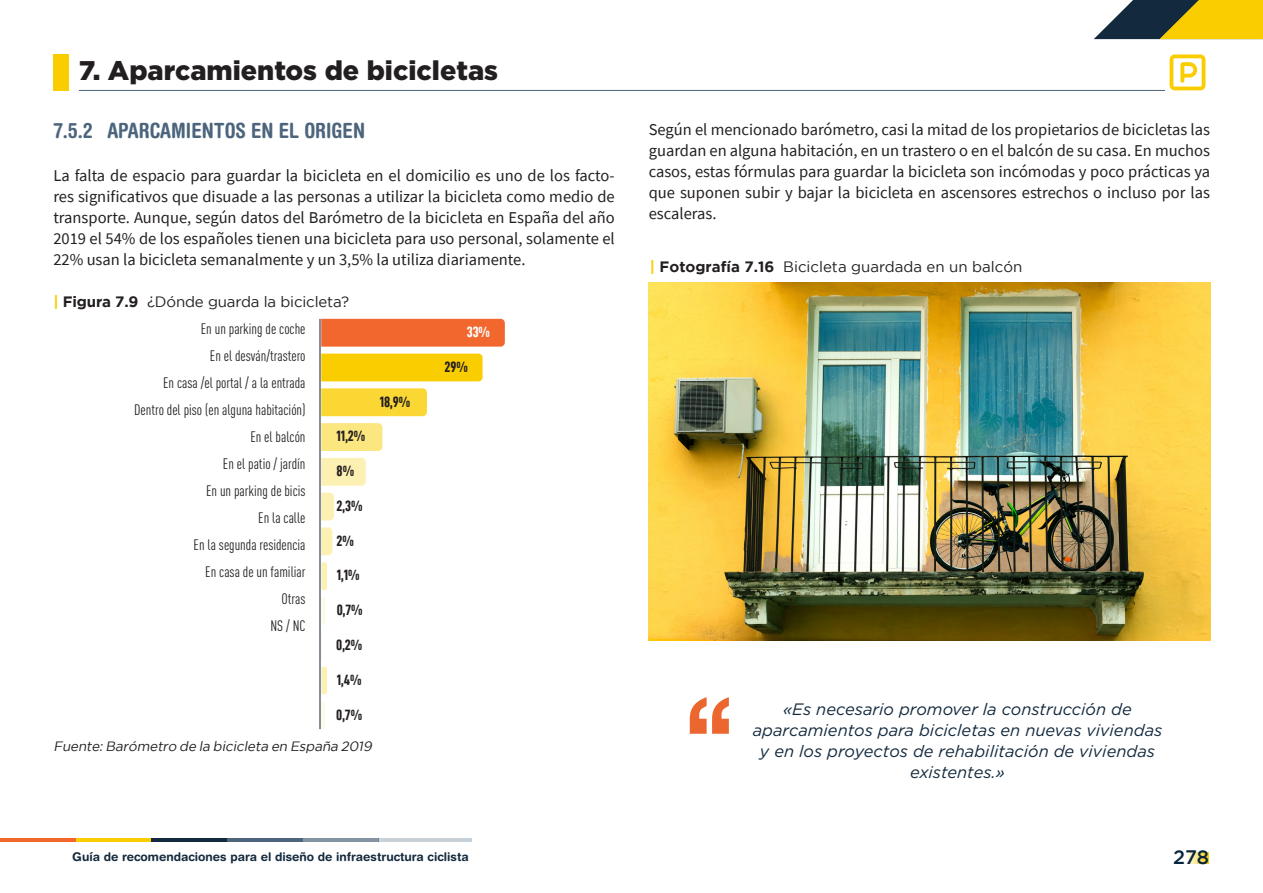
<style>
.page{position:relative;width:1263px;height:893px;background:#fff}
.page>*{position:absolute;margin:0;border:0;box-sizing:border-box;transform-origin:0 0}
.t1{font:900 27px "Gotham";color:#231f20}
.t2{font:700 condensed 21px "Helvetica Rounded LT Std";color:#4c657d}
.t3{font:500 19.5px "Gotham";color:#07253c}
.t4{font:16.5px/21px "Source Sans Pro";color:#231f20;text-align:justify}
.t5{font:italic 16.5px/21px "Gotham";color:#12293d;text-align:center}
.t6{font:15px "DIN Cond";color:#231f20}
.t7{font:15px "Gotham";color:#231f20}
.t8{font:15px "D DIN Condensed Bold";color:#231f20}
.t9{font:15px "D DIN Condensed Bold";color:#fff}
.t10{font:italic 13.5px "Gotham";color:#231f20}
.t11{font:700 12px "Helvetica Rounded LT Std";color:#13293d}
.s1{font-weight:700;color:#facd01}
.s2{font-weight:700}
</style>
<div class="page">
<svg style="left:1094px;top:0;width:169px;height:39px;background:#a09235"></svg>
<svg style="left:1187px;top:853px;width:22px;height:11px"></svg>
<hr style="left:0;top:839px;width:76px;height:3px;background:#f2672e">
<hr style="left:76px;top:839px;width:75px;height:3px;background:#facd01">
<hr style="left:151px;top:839px;width:76px;height:3px;background:#13293d">
<hr style="left:227px;top:839px;width:76px;height:3px;background:#4c657d">
<hr style="left:303px;top:839px;width:76px;height:3px;background:#4c657d">
<hr style="left:378px;top:839px;width:94px;height:3px;background:#4c657d">
<div style="left:321px;top:319px;width:184px;height:28px;background:#f2672e"></div>
<div style="left:321px;top:354px;width:162px;height:27px;background:#facd01"></div>
<div style="left:321px;top:388px;width:106px;height:28px;background:#fbd733"></div>
<div style="left:321px;top:423px;width:61px;height:28px;background:#fce680"></div>
<svg style="left:321px;top:458px;width:45px;height:28px"></svg>
<svg style="left:321px;top:493px;width:13px;height:27px"></svg>
<svg style="left:321px;top:527px;width:11px;height:28px"></svg>
<svg style="left:321px;top:562px;width:6px;height:28px"></svg>
<svg style="left:321px;top:666px;width:6px;height:28px"></svg>
<svg style="left:321px;top:597px;width:4px;height:28px"></svg>
<svg style="left:321px;top:701px;width:4px;height:28px"></svg>
<svg style="left:321px;top:632px;width:1px;height:28px"></svg>
<hr style="left:319px;top:319px;width:2px;height:410px;background:#13293d">
<img style="left:649px;top:283px;width:561px;height:357px">
<svg style="left:689px;top:697px;width:40px;height:37px"></svg>
<svg style="left:1169px;top:54px;width:36px;height:36px"></svg>
<div style="left:53px;top:54px;width:15px;height:36px;background:#facd01"></div>
<hr style="left:79px;top:90px;width:1086px;height:1px;background:#4c657d">
<p class="t1" style="left:79px;top:54px;width:421px">7. Aparcamientos de bicicletas</p>
<p class="t2" style="left:53px;top:118px;width:313px">7.5.2 APARCAMIENTOS EN EL ORIGEN</p>
<p class="t4" style="left:53px;top:165px;width:563px">La falta de espacio para guardar la bicicleta en el domicilio es uno de los facto&shy;res significativos que disuade a las personas a utilizar la bicicleta como medio de transporte. Aunque, según datos del Barómetro de la bicicleta en España del año 2019 el 54% de los españoles tienen una bicicleta para uso personal, solamente el 22% usan la bicicleta semanalmente y un 3,5% la utiliza diariamente.</p>
<p class="t7" style="left:53px;top:293px;width:297px"><span class="s1">|</span> <span class="s2">Figura 7.9</span> ¿Dónde guarda la bicicleta?</p>
<p class="t9" style="left:467px;top:324px;width:25px">33%</p>
<p class="t8" style="left:444px;top:358px;width:25px">29%</p>
<p class="t8" style="left:380px;top:393px;width:32px">18,9%</p>
<p class="t8" style="left:337px;top:428px;width:30px">11,2%</p>
<p class="t8" style="left:337px;top:463px;width:19px">8%</p>
<p class="t8" style="left:337px;top:497px;width:27px">2,3%</p>
<p class="t8" style="left:337px;top:532px;width:19px">2%</p>
<p class="t8" style="left:337px;top:567px;width:24px">1,1%</p>
<p class="t6" style="left:201px;top:320px;width:106px">En un parking de coche</p>
<p class="t6" style="left:210px;top:347px;width:97px">En el desván/trastero</p>
<p class="t6" style="left:163px;top:374px;width:144px">En casa /el portal / a la entrada</p>
<p class="t6" style="left:134px;top:401px;width:173px">Dentro del piso (en alguna habitación)</p>
<p class="t6" style="left:250px;top:428px;width:57px">En el balcón</p>
<p class="t6" style="left:223px;top:455px;width:84px">En el patio / jardín</p>
<p class="t6" style="left:206px;top:482px;width:101px">En un parking de bicis</p>
<p class="t6" style="left:258px;top:509px;width:49px">En la calle</p>
<p class="t6" style="left:194px;top:536px;width:113px">En la segunda residencia</p>
<p class="t6" style="left:205px;top:563px;width:102px">En casa de un familiar</p>
<p class="t6" style="left:282px;top:590px;width:25px">Otras</p>
<p class="t6" style="left:270px;top:617px;width:37px">NS / NC</p>
<p class="t8" style="left:337px;top:602px;width:27px">0,7%</p>
<p class="t8" style="left:336px;top:637px;width:28px">0,2%</p>
<p class="t8" style="left:337px;top:671px;width:26px">1,4%</p>
<p class="t8" style="left:336px;top:706px;width:27px">0,7%</p>
<p class="t10" style="left:53px;top:739px;width:322px">Fuente:Barómetro de la bicicleta en España 2019</p>
<p class="t4" style="left:649px;top:119px;width:563px">Según el mencionado barómetro, casi la mitad de los propietarios de bicicletas las guardan en alguna habitación, en un trastero o en el balcón de su casa. En muchos casos, estas fórmulas para guardar la bicicleta son incómodas y poco prácticas ya que suponen subir y bajar la bicicleta en ascensores estrechos o incluso por las escaleras.</p>
<p class="t7" style="left:650px;top:259px;width:374px"><span class="s1">|</span> <span class="s2">Fotografía 7.16</span> Bicicleta guardada en un balcón</p>
<p class="t5" style="left:753px;top:698px;width:411px">«Es necesario promover la construcción de aparcamientos para bicicletas en nuevas viviendas y en los proyectos de rehabilitación de viviendas existentes.»</p>
<p class="t11" style="left:72px;top:850px;width:398px">Guía de recomendaciones para el diseño de infraestructura ciclista</p>
<p class="t3" style="left:1173px;top:846px;width:37px">278</p>
</div>
